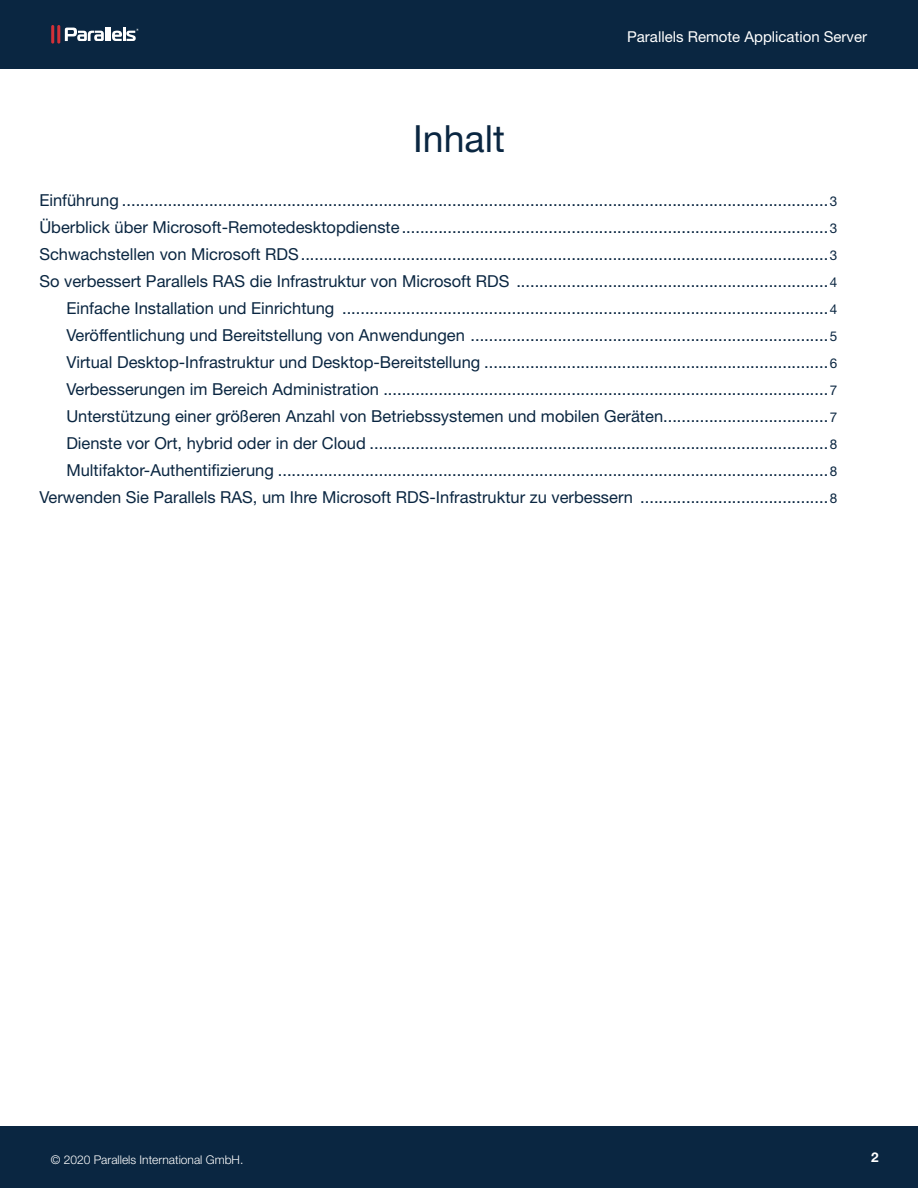
<style>
.page{position:relative;width:918px;height:1188px;background:#fff}
.page>*{position:absolute;margin:0;border:0;box-sizing:border-box;transform-origin:0 0}
.t1{font:37.5px "Helvetica Neue LT Std";color:#0a2641}
.t2{font:16.5px/27px "Helvetica Neue LT Std";color:#0a2641;text-align:right}
.t3{font:15px "Helvetica Neue LT Std";color:#fff}
.t4{font:700 13.5px "Helvetica Neue LT Std";color:#fff}
.t5{font:300 12px "Helvetica Neue LT Std";color:#fff}
.s1{font-size:13.5px}
</style>
<div class="page">
<div style="left:0;top:1126px;width:918px;height:62px;background:#0a2641"></div>
<div style="left:0;top:0;width:918px;height:69px;background:#0a2641"></div>
<hr style="left:51px;top:25px;width:3px;height:19px;background:#d13138;border-radius:2px">
<hr style="left:57px;top:25px;width:3px;height:19px;background:#d13138;border-radius:2px">
<hr style="left:123px;top:27px;width:3px;height:14px;background:#fff">
<svg style="left:65px;top:28px;width:74px;height:13px"></svg>
<h1 class="t1" style="left:413px;top:116px;width:93px">Inhalt</h1>
<p class="t3" style="left:627px;top:27px;width:241px">Parallels Remote Application Server</p>
<p class="t2" style="left:39px;top:186px;width:800px">Einführung ..........................................................................................................................................................<span class="s1">3<br></span>Überblick über Microsoft-Remotedesktopdienste.............................................................................................<span class="s1">3<br></span>Schwachstellen von Microsoft RDS...................................................................................................................<span class="s1">3<br></span>So verbessert Parallels RAS die Infrastruktur von Microsoft RDS ....................................................................<span class="s1">4<br></span>Einfache Installation und Einrichtung ..........................................................................................................<span class="s1">4<br></span>Veröffentlichung und Bereitstellung von Anwendungen ..............................................................................<span class="s1">5<br></span>Virtual Desktop-Infrastruktur und Desktop-Bereitstellung ...........................................................................<span class="s1">6<br></span>Verbesserungen im Bereich Administration .................................................................................................<span class="s1">7<br></span>Unterstützung einer größeren Anzahl von Betriebssystemen und mobilen Geräten....................................<span class="s1">7<br></span>Dienste vor Ort, hybrid oder in der Cloud ....................................................................................................<span class="s1">8<br></span>Multifaktor-Authentifizierung ........................................................................................................................<span class="s1">8<br></span>Verwenden Sie Parallels RAS, um Ihre Microsoft RDS-Infrastruktur zu verbessern .........................................<span class="s1">8</span></p>
<p class="t5" style="left:51px;top:1152px;width:194px">© 2020 Parallels International GmbH.</p>
<p class="t4" style="left:871px;top:1149px;width:9px">2</p>
</div>
